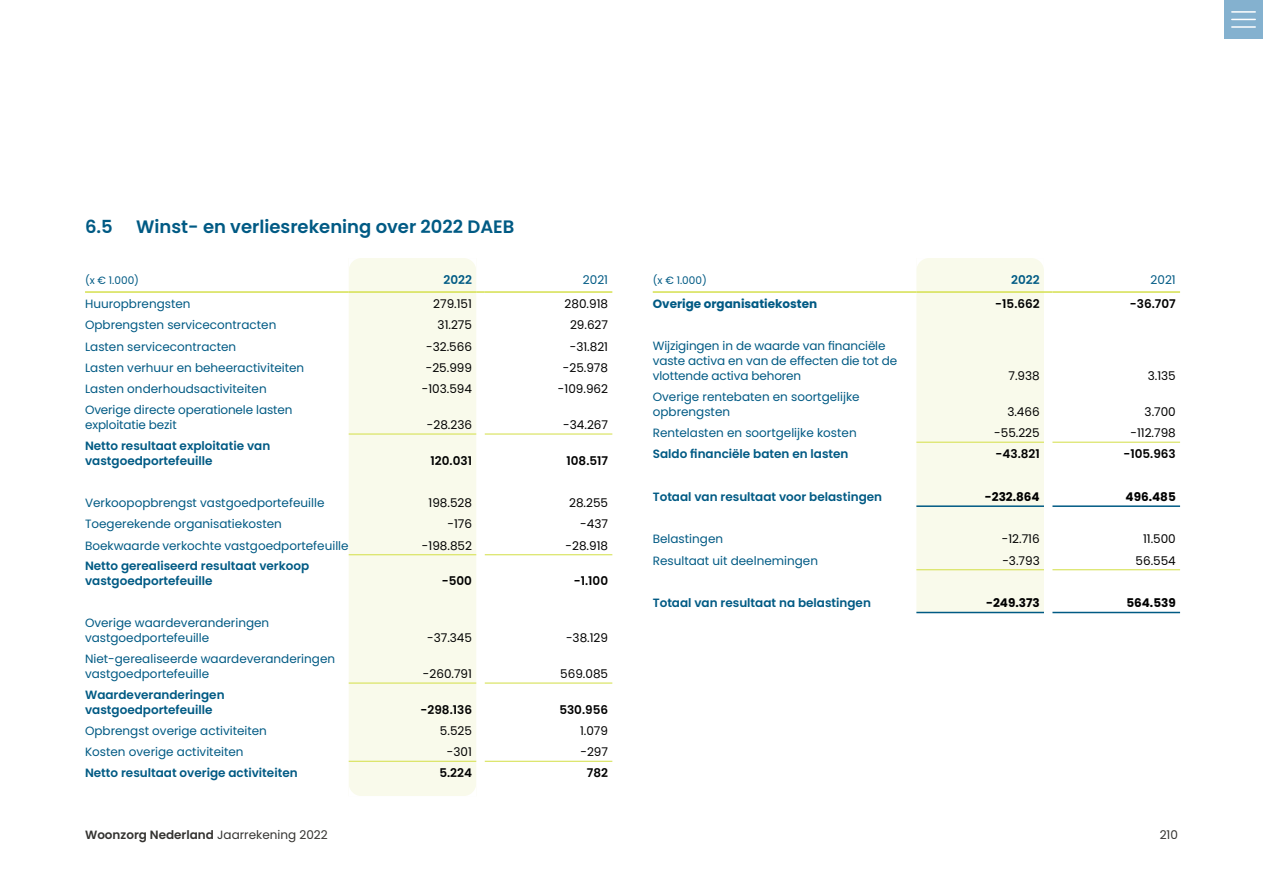
<style>
.page{position:relative;width:1263px;height:893px;background:#fff}
.page>*{position:absolute;margin:0;border:0;box-sizing:border-box;transform-origin:0 0}
.t1{font:600 18px "Poppins";color:#005a84}
.t2{font:12px/15px "Poppins";color:#005a84}
.t3{font:600 12px/15px "Poppins";color:#005a84}
.t4{font:12px "Poppins";color:#000}
.t5{font:600 12px "Poppins";color:#000}
.t6{font:600 12px "Poppins";color:#343331}
.t7{font:700 12px "Poppins";color:#000}
.t8{font:700 12px "Poppins";color:#005a84}
.t9{font:12px "Poppins";color:#343331}
.t10{font:10.5px "Poppins";color:#005a84}
.s1{font-weight:400}
</style>
<div class="page">
<div style="left:1224px;top:0;width:39px;height:39px;background:#84b1cf"></div>
<hr style="left:1232px;top:11px;width:23px;height:2px;background:#fff">
<svg style="left:1232px;top:19px;width:23px;height:1px"></svg>
<hr style="left:1232px;top:26px;width:23px;height:2px;background:#fff">
<div style="left:349px;top:258px;width:127px;height:538px;background:#f9faeb"></div>
<hr style="left:85px;top:291px;width:264px;height:2px;background:#d5e04e">
<svg style="left:476px;top:291px;width:9px;height:2px"></svg>
<hr style="left:485px;top:291px;width:127px;height:2px;background:#d5e04e">
<hr style="left:349px;top:291px;width:127px;height:2px;background:#d5e04e">
<svg style="left:349px;top:258px;width:12px;height:13px"></svg>
<svg style="left:463px;top:258px;width:13px;height:13px"></svg>
<hr style="left:349px;top:433px;width:127px;height:2px;background:#d5e04e">
<hr style="left:485px;top:433px;width:127px;height:2px;background:#d5e04e">
<hr style="left:349px;top:554px;width:127px;height:1px;background:#d5e04e">
<hr style="left:485px;top:554px;width:127px;height:1px;background:#d5e04e">
<hr style="left:349px;top:682px;width:127px;height:2px;background:#d5e04e">
<hr style="left:485px;top:682px;width:127px;height:2px;background:#d5e04e">
<hr style="left:349px;top:761px;width:127px;height:1px;background:#d5e04e">
<hr style="left:485px;top:761px;width:127px;height:1px;background:#d5e04e">
<svg style="left:349px;top:783px;width:12px;height:13px"></svg>
<svg style="left:463px;top:783px;width:13px;height:13px"></svg>
<div style="left:916px;top:258px;width:128px;height:354px;background:#f9faeb"></div>
<hr style="left:653px;top:291px;width:263px;height:2px;background:#d5e04e">
<svg style="left:1044px;top:291px;width:8px;height:2px"></svg>
<hr style="left:1052px;top:291px;width:128px;height:2px;background:#d5e04e">
<hr style="left:916px;top:291px;width:128px;height:2px;background:#d5e04e">
<svg style="left:916px;top:258px;width:13px;height:13px"></svg>
<svg style="left:1031px;top:258px;width:13px;height:13px"></svg>
<hr style="left:916px;top:442px;width:128px;height:1px;background:#d5e04e">
<hr style="left:1052px;top:442px;width:128px;height:1px;background:#d5e04e">
<hr style="left:916px;top:505px;width:128px;height:2px;background:#005a84">
<hr style="left:1052px;top:505px;width:128px;height:2px;background:#005a84">
<hr style="left:916px;top:569px;width:128px;height:1px;background:#d5e04e">
<hr style="left:1052px;top:569px;width:128px;height:1px;background:#d5e04e">
<hr style="left:916px;top:612px;width:128px;height:1px;background:#005a84">
<hr style="left:1052px;top:612px;width:128px;height:1px;background:#005a84">
<h1 class="t1" style="left:85px;top:216px;width:29px">6.5</h1>
<h1 class="t1" style="left:136px;top:216px;width:380px">Winst- en verliesrekening over 2022 DAEB</h1>
<p class="t10" style="left:85px;top:274px;width:56px">(x € 1.000)</p>
<p class="t3" style="left:444px;top:272px;width:30px">2022</p>
<p class="t2" style="left:583px;top:272px;width:27px">2021</p>
<p class="t2" style="left:85px;top:296px;width:107px">Huuropbrengsten</p>
<p class="t4" style="left:433px;top:297px;width:40px">279.151</p>
<p class="t4" style="left:565px;top:297px;width:45px">280.918</p>
<p class="t2" style="left:85px;top:318px;width:193px">Opbrengsten servicecontracten</p>
<p class="t4" style="left:438px;top:318px;width:36px">31.275</p>
<p class="t4" style="left:570px;top:318px;width:40px">29.627</p>
<p class="t2" style="left:85px;top:339px;width:153px">Lasten servicecontracten</p>
<p class="t4" style="left:426px;top:339px;width:47px">-32.566</p>
<p class="t4" style="left:570px;top:339px;width:40px">-31.821</p>
<p class="t2" style="left:85px;top:360px;width:221px">Lasten verhuur en beheeractiviteiten</p>
<p class="t4" style="left:426px;top:361px;width:48px">-25.999</p>
<p class="t4" style="left:563px;top:361px;width:47px">-25.978</p>
<p class="t2" style="left:85px;top:381px;width:183px">Lasten onderhoudsactiviteiten</p>
<p class="t4" style="left:422px;top:382px;width:52px">-103.594</p>
<p class="t4" style="left:558px;top:382px;width:52px">-109.962</p>
<p class="t2" style="left:85px;top:402px;width:209px">Overige directe operationele lasten exploitatie bezit</p>
<p class="t4" style="left:427px;top:418px;width:47px">-28.236</p>
<p class="t4" style="left:563px;top:418px;width:46px">-34.267</p>
<p class="t3" style="left:85px;top:438px;width:187px">Netto resultaat exploitatie van vastgoedportefeuille</p>
<p class="t5" style="left:431px;top:453px;width:43px">120.031</p>
<p class="t5" style="left:566px;top:453px;width:43px">108.517</p>
<p class="t2" style="left:85px;top:495px;width:241px">Verkoopopbrengst vastgoedportefeuille</p>
<p class="t4" style="left:428px;top:496px;width:45px">198.528</p>
<p class="t4" style="left:569px;top:496px;width:40px">28.255</p>
<p class="t2" style="left:85px;top:517px;width:198px">Toegerekende organisatiekosten</p>
<p class="t4" style="left:447px;top:517px;width:26px">-176</p>
<p class="t4" style="left:580px;top:517px;width:29px">-437</p>
<p class="t2" style="left:85px;top:538px;width:265px">Boekwaarde verkochte vastgoedportefeuille</p>
<p class="t4" style="left:422px;top:538px;width:52px">-198.852</p>
<p class="t4" style="left:565px;top:538px;width:44px">-28.918</p>
<p class="t3" style="left:85px;top:559px;width:226px">Netto gerealiseerd resultaat verkoop vastgoedportefeuille</p>
<p class="t5" style="left:442px;top:574px;width:32px">-500</p>
<p class="t5" style="left:574px;top:574px;width:36px">-1.100</p>
<p class="t2" style="left:85px;top:615px;width:186px">Overige waardeveranderingen vastgoedportefeuille</p>
<p class="t2" style="left:85px;top:651px;width:252px">Niet-gerealiseerde waardeveranderingen vastgoedportefeuille</p>
<p class="t3" style="left:85px;top:687px;width:141px">Waardeveranderingen vastgoedportefeuille</p>
<p class="t4" style="left:427px;top:631px;width:46px">-37.345</p>
<p class="t4" style="left:566px;top:631px;width:44px">-38.129</p>
<p class="t4" style="left:423px;top:667px;width:51px">-260.791</p>
<p class="t4" style="left:560px;top:667px;width:49px">569.085</p>
<p class="t5" style="left:421px;top:702px;width:53px">-298.136</p>
<p class="t5" style="left:559px;top:702px;width:50px">530.956</p>
<p class="t2" style="left:85px;top:723px;width:183px">Opbrengst overige activiteiten</p>
<p class="t4" style="left:440px;top:724px;width:34px">5.525</p>
<p class="t4" style="left:580px;top:724px;width:30px">1.079</p>
<p class="t2" style="left:85px;top:744px;width:160px">Kosten overige activiteiten</p>
<p class="t4" style="left:447px;top:745px;width:27px">-301</p>
<p class="t4" style="left:580px;top:745px;width:29px">-297</p>
<p class="t3" style="left:85px;top:766px;width:214px">Netto resultaat overige activiteiten</p>
<p class="t5" style="left:439px;top:766px;width:34px">5.224</p>
<p class="t5" style="left:587px;top:766px;width:23px">782</p>
<p class="t10" style="left:653px;top:274px;width:56px">(x € 1.000)</p>
<p class="t3" style="left:1011px;top:272px;width:30px">2022</p>
<p class="t2" style="left:1150px;top:272px;width:27px">2021</p>
<p class="t8" style="left:653px;top:297px;width:166px">Overige organisatiekosten</p>
<p class="t5" style="left:995px;top:297px;width:46px">-15.662</p>
<p class="t5" style="left:1130px;top:297px;width:47px">-36.707</p>
<p class="t2" style="left:653px;top:338px;width:246px">Wijzigingen in de waarde van financiële vaste activa en van de effecten die tot de vlottende activa behoren</p>
<p class="t4" style="left:1008px;top:369px;width:33px">7.938</p>
<p class="t4" style="left:1148px;top:369px;width:30px">3.135</p>
<p class="t2" style="left:653px;top:389px;width:208px">Overige rentebaten en soortgelijke opbrengsten</p>
<p class="t4" style="left:1007px;top:405px;width:34px">3.466</p>
<p class="t4" style="left:1144px;top:405px;width:33px">3.700</p>
<p class="t2" style="left:653px;top:425px;width:205px">Rentelasten en soortgelijke kosten</p>
<p class="t4" style="left:994px;top:426px;width:47px">-55.225</p>
<p class="t4" style="left:1130px;top:426px;width:47px">-112.798</p>
<p class="t3" style="left:653px;top:447px;width:197px">Saldo financiële baten en lasten</p>
<p class="t5" style="left:995px;top:447px;width:46px">-43.821</p>
<p class="t5" style="left:1123px;top:447px;width:54px">-105.963</p>
<p class="t3" style="left:653px;top:489px;width:231px">Totaal van resultaat voor belastingen</p>
<p class="t7" style="left:985px;top:490px;width:56px">-232.864</p>
<p class="t7" style="left:1125px;top:490px;width:52px">496.485</p>
<p class="t2" style="left:653px;top:532px;width:72px">Belastingen</p>
<p class="t4" style="left:1002px;top:532px;width:39px">-12.716</p>
<p class="t4" style="left:1143px;top:532px;width:34px">11.500</p>
<p class="t2" style="left:653px;top:553px;width:167px">Resultaat uit deelnemingen</p>
<p class="t4" style="left:1002px;top:553px;width:39px">-3.793</p>
<p class="t4" style="left:1135px;top:553px;width:42px">56.554</p>
<p class="t3" style="left:653px;top:595px;width:220px">Totaal van resultaat na belastingen</p>
<p class="t7" style="left:986px;top:596px;width:55px">-249.373</p>
<p class="t7" style="left:1126px;top:596px;width:51px">564.539</p>
<p class="t6" style="left:85px;top:828px;width:244px">Woonzorg Nederland <span class="s1">Jaarrekening 2022</span></p>
<p class="t9" style="left:1160px;top:828px;width:20px">210</p>
</div>
